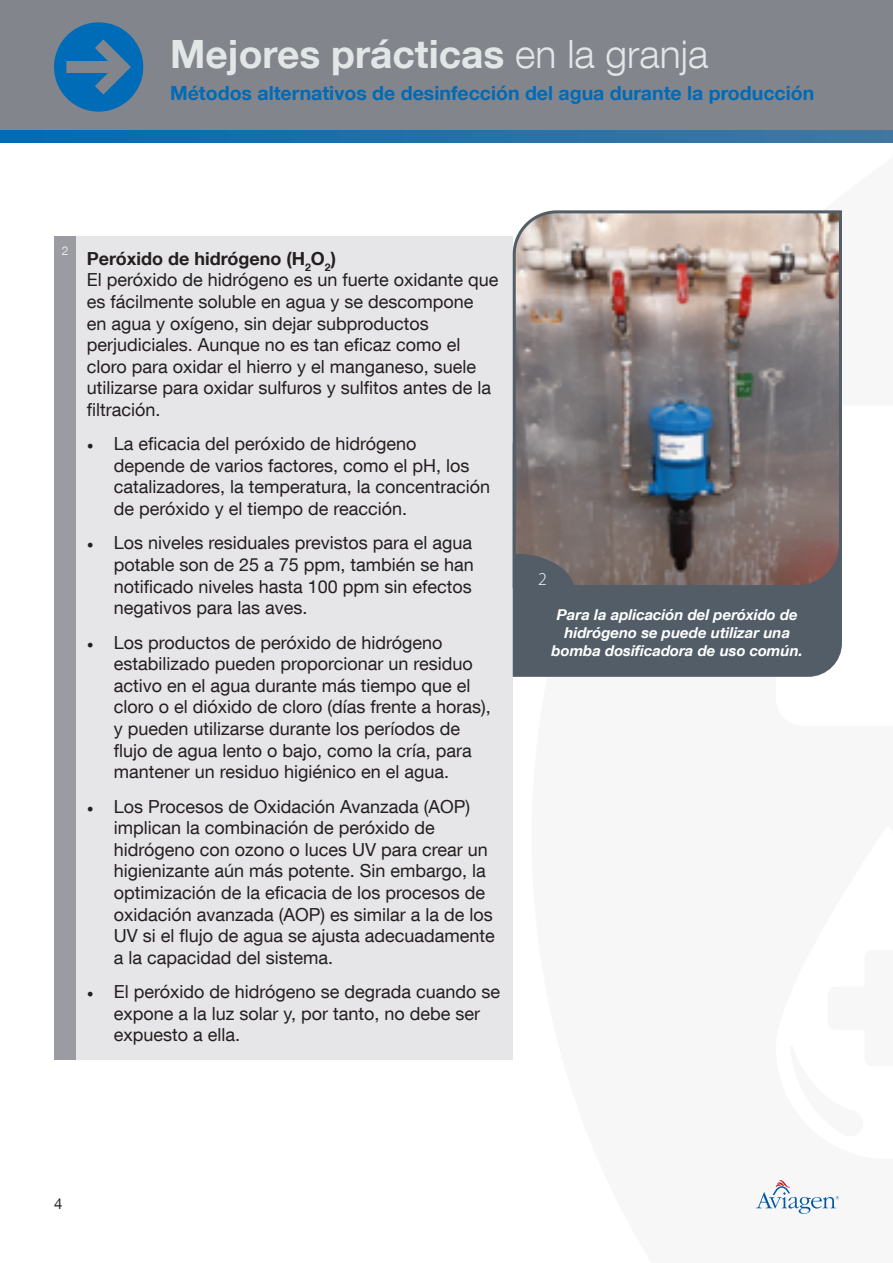
<style>
.page{position:relative;width:893px;height:1263px;background:#fff}
.page>*{position:absolute;margin:0;border:0;box-sizing:border-box;transform-origin:0 0}
.t1{font:700 39px "Helvetica Neue LT Com";color:#e1e7e7}
.t2{font:700 19.5px "Helvetica Neue LT Com";color:#006bb6}
.t3{font:18px/21.6px "Helvetica Neue LT Com";color:#231f20}
.t4{font:300 18px "Myriad Pro";color:#fff}
.t5{font:italic 700 15px/18px "Helvetica Neue LT Com";color:#fff;text-align:center}
.t6{font:15px "Helvetica Neue LT Com";color:#231f20}
.t7{font:300 12px "Helvetica Neue LT Com";color:#fff}
.s1{font-weight:300}
.s2{font-weight:700}
.s3{font-family:"Minion Pro"}
</style>
<div class="page">
<svg style="left:756px;top:1180px;width:83px;height:34px"></svg>
<div style="left:0;top:0;width:893px;height:143px;background:#83858d"></div>
<div style="left:54px;top:22px;width:89px;height:90px;background:#006bb6;border-radius:50%"></div>
<svg style="left:95px;top:27px;width:44px;height:80px"></svg>
<div style="left:66px;top:61px;width:52px;height:12px;background:#83858d"></div>
<svg style="left:0;top:131px;width:893px;height:12px;background:#2071ab"></svg>
<div style="left:54px;top:237px;width:22px;height:823px;background:#9b9ba2"></div>
<div style="left:76px;top:237px;width:437px;height:823px;background:#e6e5e7"></div>
<div style="left:512px;top:590px;width:330px;height:87px;background:#525d67"></div>
<img style="left:511px;top:210px;width:331px;height:380px">
<svg style="left:515px;top:554px;width:60px;height:39px;background:#5a6068"></svg>
<h1 class="t1" style="left:170px;top:29px;width:540px">Mejores prácticas <span class="s1">en la granja</span></h1>
<p class="t2" style="left:170px;top:80px;width:646px">Métodos alternativos de desinfección del agua durante la producción</p>
<p class="t7" style="left:62px;top:243px;width:8px">2</p>
<p class="t3" style="left:87px;top:247px;width:413px"><span class="s2">Peróxido de hidrógeno (H</span><sub>2</sub><span class="s2">O</span><sub>2</sub><span class="s2">)<br></span>El peróxido de hidrógeno es un fuerte oxidante que es fácilmente soluble en agua y se descompone<br>en agua y oxígeno, sin dejar subproductos perjudiciales. Aunque no es tan eficaz como el cloro para oxidar el hierro y el manganeso, suele utilizarse para oxidar sulfuros y sulfitos antes de la filtración.</p>
<p class="t3" style="left:114px;top:433px;width:378px;text-indent:-27px"><span class="s3">•</span> La eficacia del peróxido de hidrógeno depende de varios factores, como el pH, los catalizadores, la temperatura, la concentración de peróxido y el tiempo de reacción.</p>
<p class="t3" style="left:114px;top:532px;width:362px;text-align:justify;text-indent:-27px"><span class="s3">•</span> Los niveles residuales previstos para el agua potable son de 25 a 75 ppm, también se han notificado niveles hasta 100 ppm sin efectos negativos para las aves.</p>
<p class="t3" style="left:114px;top:631px;width:379px;text-indent:-27px"><span class="s3">•</span> Los productos de peróxido de hidrógeno estabilizado pueden proporcionar un residuo activo en el agua durante más tiempo que el cloro o el dióxido de cloro (días frente a horas), y pueden utilizarse durante los períodos de flujo de agua lento o bajo, como la cría, para mantener un residuo higiénico en el agua.</p>
<p class="t3" style="left:114px;top:795px;width:383px;text-indent:-27px"><span class="s3">•</span> Los Procesos de Oxidación Avanzada (AOP) implican la combinación de peróxido de hidrógeno con ozono o luces UV para crear un higienizante aún más potente. Sin embargo, la optimización de la eficacia de los procesos de oxidación avanzada (AOP) es similar a la de los UV si el flujo de agua se ajusta adecuadamente a la capacidad del sistema.</p>
<p class="t3" style="left:114px;top:980px;width:388px;text-indent:-27px"><span class="s3">•</span> El peróxido de hidrógeno se degrada cuando se expone a la luz solar y, por tanto, no debe ser expuesto a ella.</p>
<p class="t4" style="left:538px;top:568px;width:10px">2</p>
<p class="t5" style="left:552px;top:605px;width:253px">Para la aplicación del peróxido de hidrógeno se puede utilizar una bomba dosificadora de uso común.</p>
<p class="t6" style="left:54px;top:1194px;width:10px">4</p>
</div>
